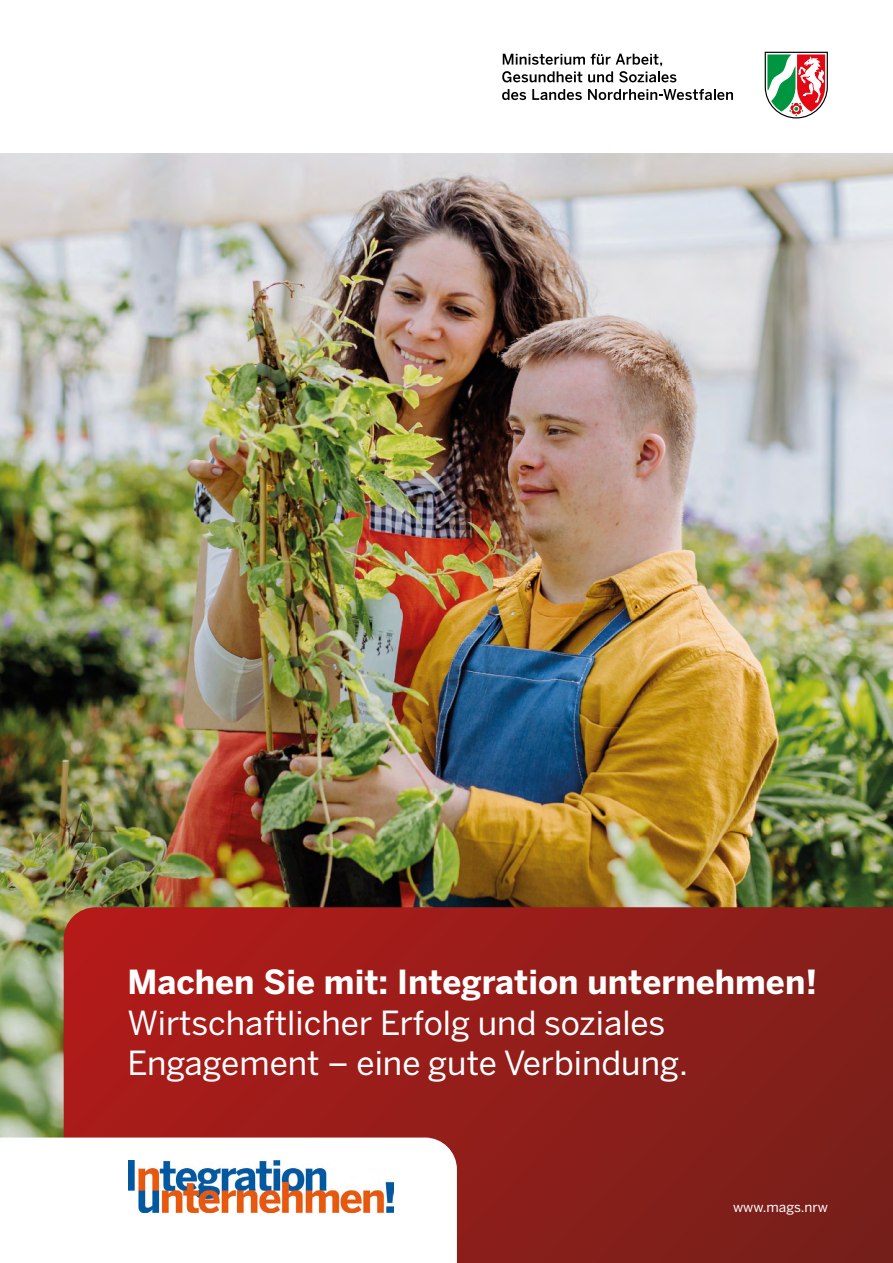
<style>
.page{position:relative;width:893px;height:1263px;background:#fff}
.page>*{position:absolute;margin:0;border:0;box-sizing:border-box;transform-origin:0 0}
.t1{font:33px/40.5px "Benton Sans";color:#fff}
.t2{font:700 33px "Benton Sans";color:#fff}
.t3{font:13.5px "Benton Sans";color:#fff}
</style>
<div class="page">
<img style="left:0;top:153px;width:893px;height:984px">
<svg style="left:765px;top:52px;width:63px;height:66px"></svg>
<svg style="left:502px;top:54px;width:174px;height:28px"></svg>
<svg style="left:502px;top:89px;width:24px;height:11px"></svg>
<svg style="left:532px;top:89px;width:50px;height:11px"></svg>
<svg style="left:588px;top:89px;width:145px;height:11px"></svg>
<svg style="left:64px;top:907px;width:829px;height:356px"></svg>
<svg style="left:0;top:1137px;width:457px;height:126px"></svg>
<img style="left:128px;top:1160px;width:265px;height:52px">
<h1 class="t2" style="left:127px;top:963px;width:691px">Machen Sie mit: Integration unternehmen!</h1>
<p class="t1" style="left:127px;top:1002px;width:562px">Wirtschaftlicher Erfolg und soziales<br>Engagement – eine gute Verbindung.</p>
<p class="t3" style="left:733px;top:1199px;width:96px">www.mags.nrw</p>
</div>
